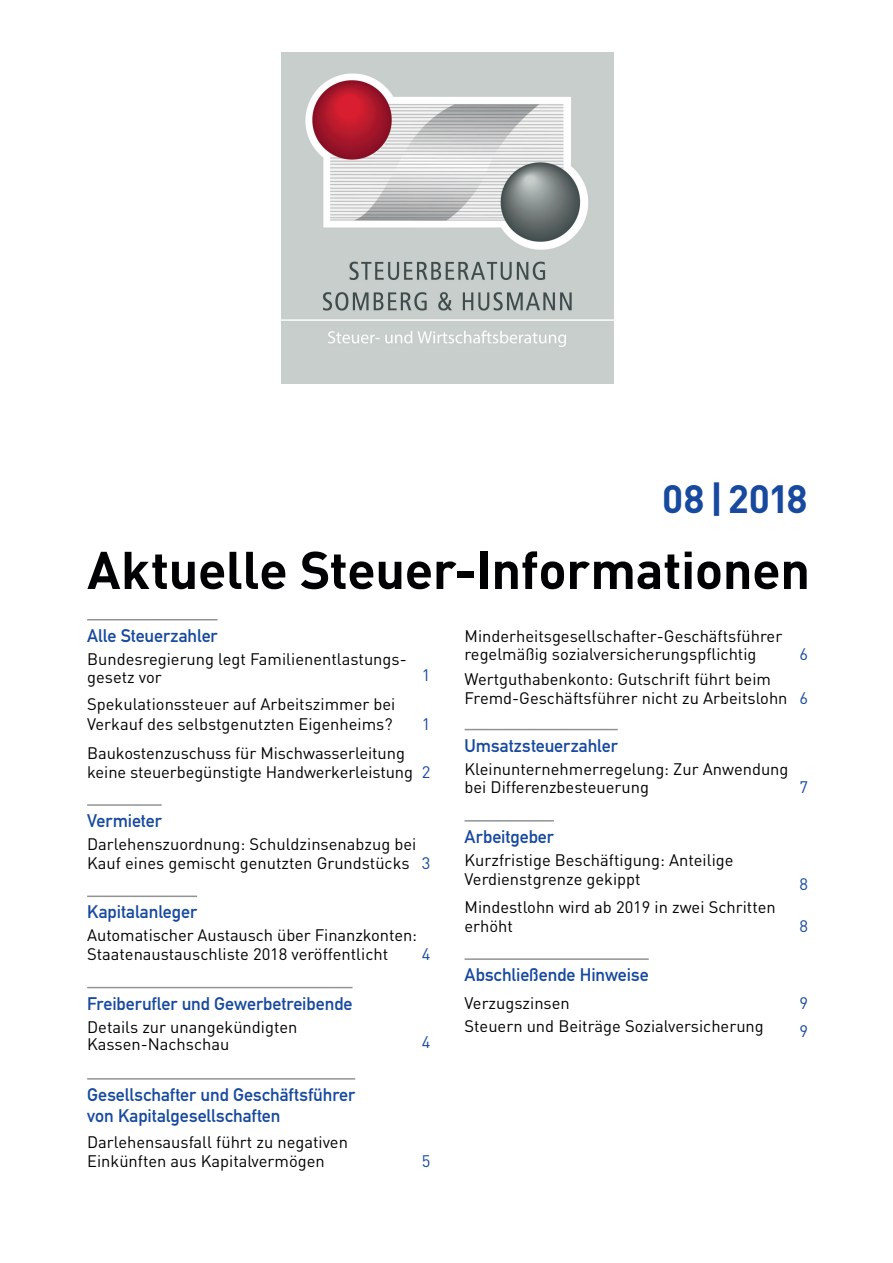
<style>
.page{position:relative;width:893px;height:1263px;background:#fff}
.page>*{position:absolute;margin:0;border:0;box-sizing:border-box;transform-origin:0 0}
.t1{font:700 52.2px "DIN Pro";letter-spacing:-.01em;color:#000002}
.t2{font:700 39px "DIN Pro";color:#17499e}
.t3{font:18px/21px "DIN Mittelschrift Std";letter-spacing:-.005em;color:#17499e}
.t4{font:16.5px/18.8px "DIN Pro";color:#000002}
.t5{font:16.5px "DIN Pro";color:#17499e}
.s1{color:#17499e}
</style>
<div class="page">
<img style="left:282px;top:53px;width:331px;height:331px">
<hr style="left:87px;top:619px;width:131px;height:1px;background:#929494">
<hr style="left:87px;top:804px;width:75px;height:2px;background:#929494">
<hr style="left:87px;top:895px;width:110px;height:2px;background:#929494">
<hr style="left:87px;top:987px;width:266px;height:1px;background:#929494">
<hr style="left:87px;top:1078px;width:268px;height:1px;background:#929494">
<hr style="left:465px;top:729px;width:153px;height:1px;background:#929494">
<hr style="left:465px;top:820px;width:89px;height:1px;background:#929494">
<hr style="left:465px;top:958px;width:184px;height:2px;background:#929494">
<h2 class="t2" style="left:662px;top:473px;width:147px">08|2018</h2>
<h1 class="t1" style="left:87px;top:535px;width:724px">Aktuelle Steuer-Informationen</h1>
<p class="t3" style="left:87px;top:625px;width:132px">Alle Steuerzahler</p>
<p class="t4" style="left:87px;top:649px;width:321px;line-height:18px">Bundesregierung legt Familienentlastungs&shy;gesetz vor</p>
<p class="t4" style="left:465px;top:625px;width:319px">Minderheitsgesellschafter-Geschäftsführer regelmäßig sozialversicherungspflichtig</p>
<p class="t5" style="left:799px;top:643px;width:10px">6</p>
<p class="t4" style="left:465px;top:669px;width:345px">Wertguthabenkonto: Gutschrift führt beim<br>Fremd-Geschäftsführer nicht zu Arbeitslohn <span class="s1">6</span></p>
<p class="t3" style="left:465px;top:735px;width:155px">Umsatzsteuerzahler</p>
<p class="t4" style="left:465px;top:758px;width:325px">Kleinunternehmerregelung: Zur Anwendung bei Differenzbesteuerung</p>
<p class="t5" style="left:422px;top:664px;width:10px">1</p>
<p class="t4" style="left:87px;top:694px;width:310px;line-height:19.5px">Spekulationssteuer auf Arbeitszimmer bei<br>Verkauf des selbstgenutzten Eigenheims?</p>
<p class="t5" style="left:422px;top:713px;width:10px">1</p>
<p class="t4" style="left:87px;top:743px;width:345px">Baukostenzuschuss für Mischwasserleitung keine steuerbegünstigte Handwerkerleistung <span class="s1">2</span></p>
<p class="t3" style="left:87px;top:810px;width:76px">Vermieter</p>
<p class="t4" style="left:87px;top:834px;width:345px">Darlehenszuordnung: Schuldzinsenabzug bei<br>Kauf eines gemischt genutzten Grundstücks <span class="s1">3</span></p>
<p class="t3" style="left:87px;top:902px;width:111px">Kapitalanleger</p>
<p class="t4" style="left:87px;top:925px;width:331px">Automatischer Austausch über Finanzkonten:<br>Staatenaustauschliste 2018 veröffentlicht</p>
<p class="t5" style="left:799px;top:776px;width:10px">7</p>
<p class="t3" style="left:465px;top:826px;width:91px">Arbeitgeber</p>
<p class="t4" style="left:465px;top:849px;width:270px;line-height:19.5px">Kurzfristige Beschäftigung: Anteilige<br>Verdienstgrenze gekippt</p>
<p class="t5" style="left:799px;top:873px;width:10px">8</p>
<p class="t4" style="left:465px;top:897px;width:313px">Mindestlohn wird ab 2019 in zwei Schritten erhöht</p>
<p class="t5" style="left:799px;top:914px;width:10px">8</p>
<p class="t5" style="left:422px;top:943px;width:10px">4</p>
<p class="t3" style="left:87px;top:993px;width:267px">Freiberufler und Gewerbetreibende</p>
<p class="t4" style="left:87px;top:1017px;width:212px;line-height:17.2px">Details zur unangekündigten<br>Kassen-Nachschau</p>
<p class="t3" style="left:87px;top:1084px;width:270px">Gesellschafter und Geschäftsführer von Kapitalgesellschaften</p>
<p class="t4" style="left:87px;top:1132px;width:262px">Darlehensausfall führt zu negativen<br>Einkünften aus Kapitalvermögen</p>
<p class="t5" style="left:422px;top:1031px;width:10px">4</p>
<p class="t3" style="left:465px;top:964px;width:186px">Abschließende Hinweise</p>
<p class="t4" style="left:465px;top:993px;width:107px">Verzugszinsen</p>
<p class="t5" style="left:799px;top:992px;width:10px">9</p>
<p class="t4" style="left:465px;top:1016px;width:301px">Steuern und Beiträge Sozialversicherung</p>
<p class="t5" style="left:799px;top:1020px;width:10px">9</p>
<p class="t5" style="left:422px;top:1149px;width:10px">5</p>
</div>
